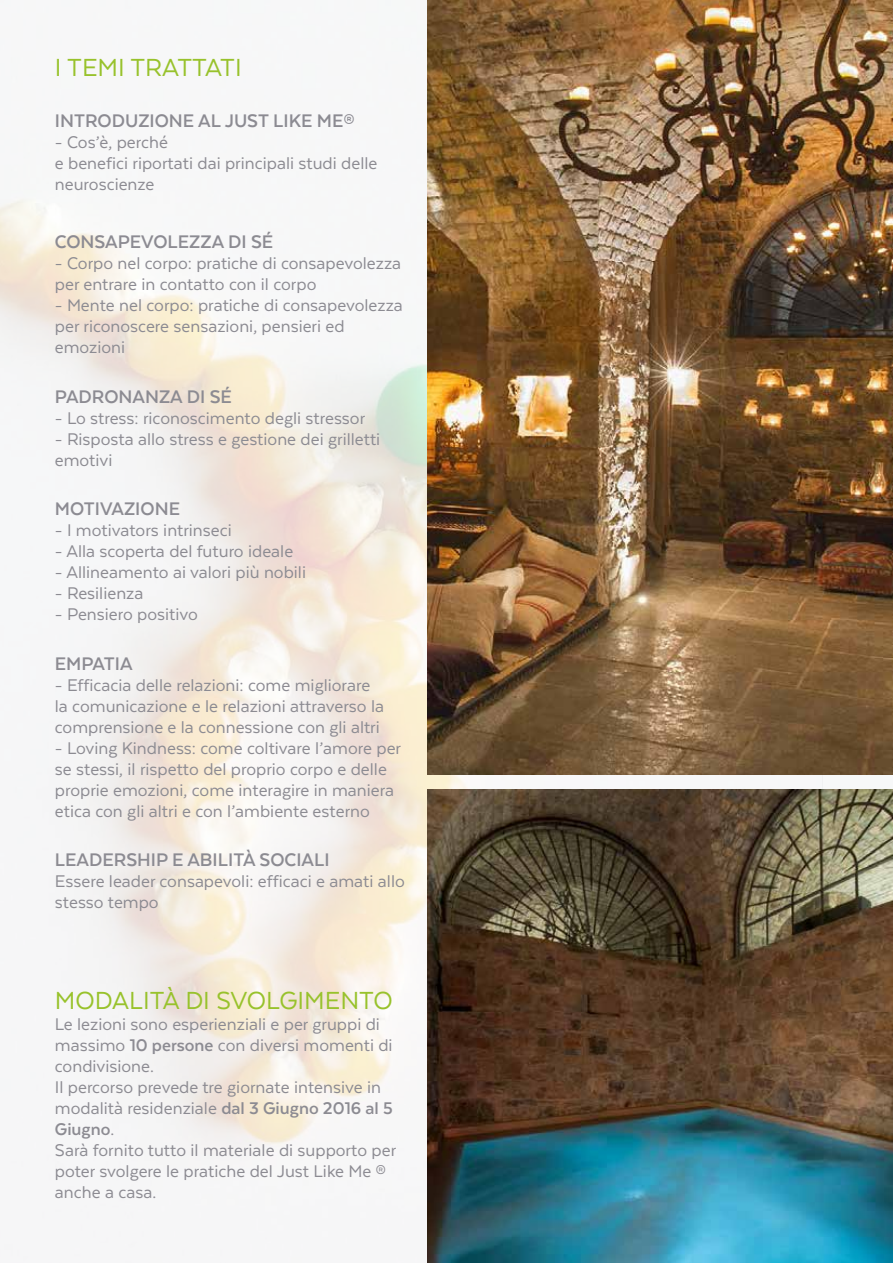
<style>
.page{position:relative;width:893px;height:1263px;background:#fff}
.page>*{position:absolute;margin:0;border:0;box-sizing:border-box;transform-origin:0 0}
.t1{font:28.5px "Texta";color:#98c22c}
.t2{font:700 21px "Texta";color:#8c8b92}
.t3{font:19.5px/21px "Texta";color:#8c8b92}
.s1{font-weight:700}
</style>
<div class="page">
<div style="left:823px;top:0;width:70px;height:1263px;background:#f7f8f8"></div>
<img style="left:0;top:198px;width:823px;height:1047px">
<img style="left:427px;top:790px;width:465px;height:473px">
<img style="left:427px;top:0;width:465px;height:775px">
<h1 class="t1" style="left:55px;top:53px;width:188px">I TEMI TRATTATI</h1>
<p class="t2" style="left:55px;top:110px;width:301px">INTRODUZIONE AL JUST LIKE ME®</p>
<p class="t3" style="left:55px;top:131px;width:324px">- Cos’è, perché<br>e benefici riportati dai principali studi delle neuroscienze</p>
<p class="t2" style="left:55px;top:231px;width:220px">CONSAPEVOLEZZA DI SÉ</p>
<p class="t3" style="left:55px;top:253px;width:348px">- Corpo nel corpo: pratiche di consapevolezza per entrare in contatto con il corpo</p>
<p class="t3" style="left:55px;top:295px;width:350px">- Mente nel corpo: pratiche di consapevolezza per riconoscere sensazioni, pensieri ed emozioni</p>
<p class="t2" style="left:55px;top:386px;width:179px">PADRONANZA DI SÉ</p>
<p class="t3" style="left:55px;top:407px;width:312px">- Lo stress: riconoscimento degli stressor</p>
<p class="t3" style="left:55px;top:428px;width:327px">- Risposta allo stress e gestione dei grilletti emotivi</p>
<p class="t2" style="left:55px;top:498px;width:127px">MOTIVAZIONE</p>
<p class="t3" style="left:55px;top:520px;width:178px">- I motivators intrinseci</p>
<p class="t3" style="left:55px;top:541px;width:240px">- Alla scoperta del futuro ideale</p>
<p class="t3" style="left:55px;top:562px;width:253px">- Allineamento ai valori più nobili</p>
<p class="t3" style="left:55px;top:583px;width:90px">- Resilienza</p>
<p class="t3" style="left:55px;top:604px;width:145px">- Pensiero positivo</p>
<p class="t2" style="left:55px;top:653px;width:79px">EMPATIA</p>
<p class="t3" style="left:55px;top:674px;width:331px">- Efficacia delle relazioni: come migliorare la comunicazione e le relazioni attraverso la comprensione e la connessione con gli altri</p>
<p class="t3" style="left:55px;top:737px;width:348px">- Loving Kindness: come coltivare l’amore per se stessi, il rispetto del proprio corpo e delle proprie emozioni, come interagire in maniera etica con gli altri e con l’ambiente esterno</p>
<p class="t2" style="left:55px;top:849px;width:276px">LEADERSHIP E ABILITÀ SOCIALI</p>
<p class="t3" style="left:55px;top:871px;width:351px">Essere leader consapevoli: efficaci e amati allo stesso tempo</p>
<h1 class="t1" style="left:55px;top:985px;width:339px">MODALITÀ DI SVOLGIMENTO</h1>
<p class="t3" style="left:55px;top:1013px;width:343px">Le lezioni sono esperienziali e per gruppi di massimo <span class="s1">10 persone</span> con diversi momenti di condivisione.<br>Il percorso prevede tre giornate intensive in modalità residenziale <span class="s1">dal 3 Giugno 2016 al 5<br>Giugno</span>.<br>Sarà fornito tutto il materiale di supporto per poter svolgere le pratiche del Just Like Me ® anche a casa.</p>
</div>
